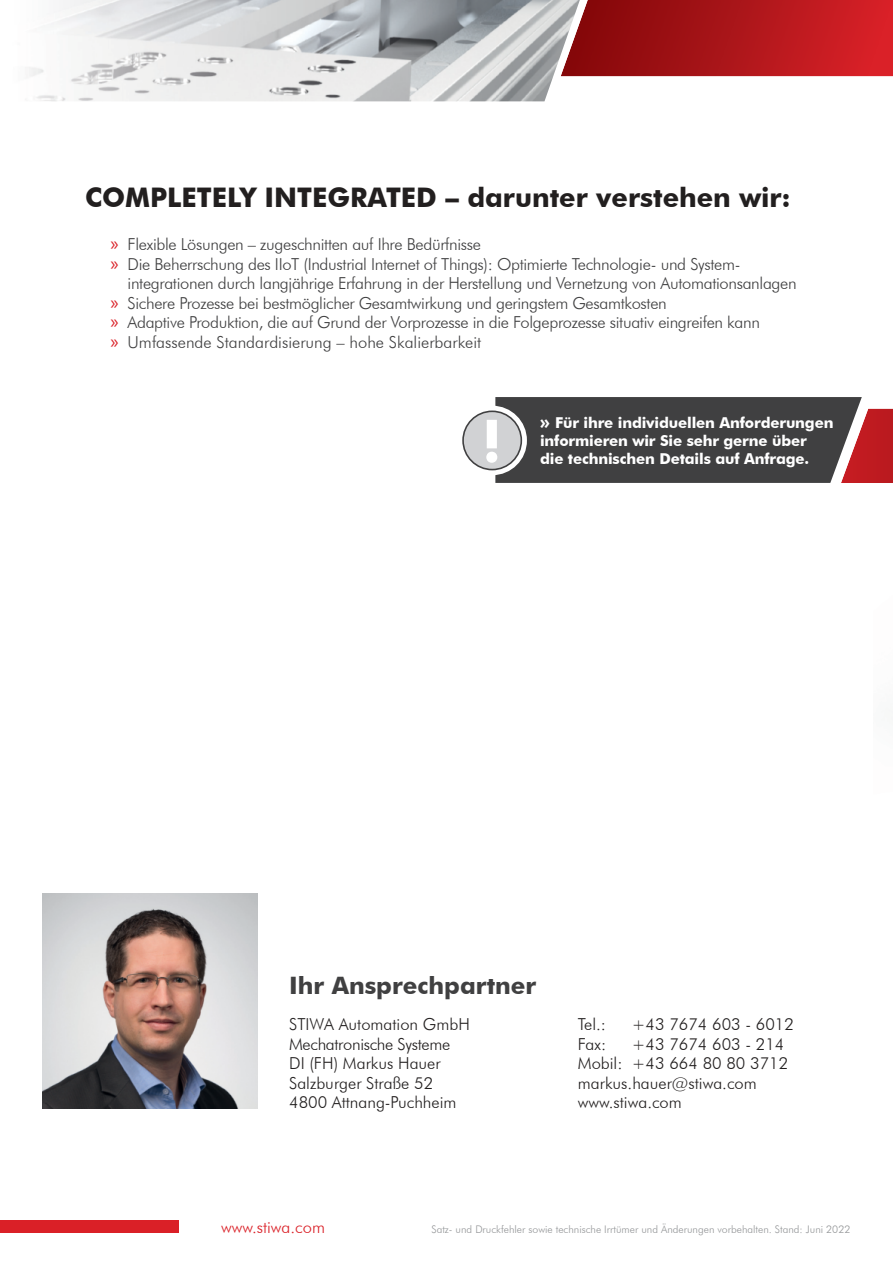
<style>
.page{position:relative;width:893px;height:1263px;background:#fff}
.page>*{position:absolute;margin:0;border:0;box-sizing:border-box;transform-origin:0 0}
.t1{font:700 27px "Futura BT";color:#221f1f}
.t2{font:700 24px "Futura BT";color:#404041}
.t3{font:300 16.5px "Futura BT";letter-spacing:-.02em;color:#404041}
.t4{font:300 16.5px/19.5px "Futura BT";color:#221f1f}
.t5{font:300 16.5px "Futura BT";color:#404041}
.t6{font:300 16.5px "Futura BT";color:#da2027}
.t7{font:700 15px/18px "Futura BT";letter-spacing:-.01em;color:#fff}
.t8{font:300 10.5px "Futura BT";color:#939597}
.s1{font-family:"Myriad Pro";font-weight:400;font-size:19.5px;color:#da2027}
.s2{font-size:18px}
</style>
<div class="page">
<img style="left:580px;top:0;width:313px;height:76px">
<img style="left:29px;top:0;width:551px;height:101px">
<div style="left:0;top:1220px;width:179px;height:13px;background:#da2027"></div>
<div style="left:862px;top:409px;width:31px;height:74px;background:#bd1a20"></div>
<div style="left:463px;top:411px;width:58px;height:59px;background:#d1d2d4;border-radius:50%"></div>
<svg style="left:486px;top:397px;width:376px;height:86px;background:#535152"></svg>
<img style="left:43px;top:894px;width:214px;height:214px">
<h1 class="t1" style="left:85px;top:186px;width:707px">COMPLETELY INTEGRATED – darunter verstehen wir:</h1>
<p class="t3" style="left:111px;top:238px;width:372px"><span class="s1">»</span> Flexible Lösungen – zugeschnitten auf Ihre Bedürfnisse</p>
<p class="t3" style="left:111px;top:257px;width:631px"><span class="s1">»</span> Die Beherrschung des IIoT (Industrial Internet of Things): Optimierte Technologie- und System-</p>
<p class="t3" style="left:128px;top:277px;width:671px">integrationen durch langjährige Erfahrung in der Herstellung und Vernetzung von Automationsanlagen</p>
<p class="t3" style="left:111px;top:296px;width:558px"><span class="s1">»</span> Sichere Prozesse bei bestmöglicher Gesamtwirkung und geringstem Gesamtkosten</p>
<p class="t3" style="left:111px;top:316px;width:651px"><span class="s1">»</span> Adaptive Produktion, die auf Grund der Vorprozesse in die Folgeprozesse situativ eingreifen kann</p>
<p class="t5" style="left:111px;top:335px;width:372px"><span class="s1">»</span> Umfassende Standardisierung – hohe Skalierbarkeit</p>
<p class="t7" style="left:540px;top:414px;width:295px"><span class="s2">»</span> Für ihre individuellen Anforderungen informieren wir Sie sehr gerne über die technischen Details auf Anfrage.</p>
<h2 class="t2" style="left:289px;top:975px;width:249px">Ihr Ansprechpartner</h2>
<p class="t4" style="left:289px;top:1016px;width:182px">STIWA Automation GmbH<br>Mechatronische Systeme<br>DI (FH) Markus Hauer<br>Salzburger Straße 52<br>4800 Attnang-Puchheim</p>
<p class="t4" style="left:578px;top:1016px;width:30px">Tel.:</p>
<p class="t4" style="left:632px;top:1016px;width:164px">+43 7674 603 - 6012</p>
<p class="t4" style="left:578px;top:1035px;width:30px">Fax:</p>
<p class="t4" style="left:578px;top:1035px;width:212px;text-indent:54px">+43 7674 603 - 214<br>Mobil: +43 664 80 80 3712 markus.hauer@stiwa.com www.stiwa.com</p>
<p class="t6" style="left:221px;top:1220px;width:105px">www.stiwa.com</p>
<p class="t8" style="left:431px;top:1225px;width:420px">Satz- und Druckfehler sowie technische Irrtümer und Änderungen vorbehalten. Stand: Juni 2022</p>
</div>
